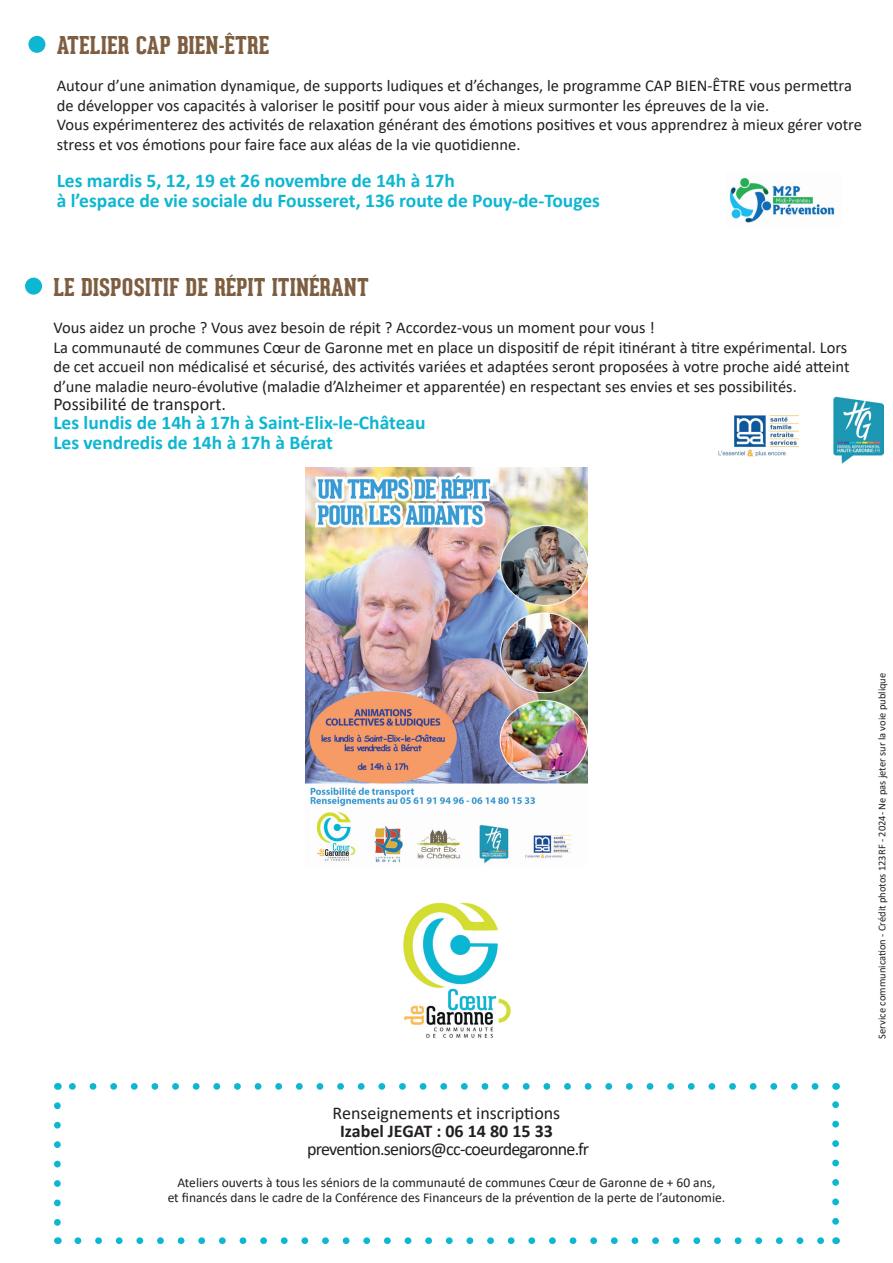
<style>
.page{position:relative;width:893px;height:1263px;background:#fff}
.page>*{position:absolute;margin:0;border:0;box-sizing:border-box;transform-origin:0 0}
.t1{font:800 24px "Geared Slab";color:#7d5e41}
.t2{font:700 19.5px/19.5px "Calibri";color:#0db6d1}
.t3{font:18px "Calibri";color:#231f20}
.t4{font:18px "Calibri";letter-spacing:-.04em;color:#231f20}
.t5{font:700 18px "Calibri";color:#231f20}
.t6{font:16.5px/19.5px "Calibri";color:#231f20}
.t7{font:13.5px/15px "Calibri";color:#231f20;text-align:center}
.t8{font:10.5px "Calibri";color:#231f20}
</style>
<div class="page">
<img style="left:403px;top:902px;width:108px;height:136px">
<svg style="left:54px;top:1106px;width:7px;height:120px"></svg>
<svg style="left:78px;top:1237px;width:746px;height:7px"></svg>
<svg style="left:832px;top:1101px;width:7px;height:120px"></svg>
<svg style="left:69px;top:1083px;width:746px;height:7px"></svg>
<div style="left:28px;top:36px;width:17px;height:17px;background:#0db6d1;border-radius:50%"></div>
<img style="left:718px;top:415px;width:80px;height:42px">
<img style="left:834px;top:397px;width:49px;height:67px">
<div style="left:25px;top:278px;width:17px;height:17px;background:#0db6d1;border-radius:50%"></div>
<img style="left:306px;top:467px;width:281px;height:397px">
<img style="left:729px;top:177px;width:106px;height:46px">
<h1 class="t1" style="left:57px;top:31px;width:214px">ATELIER CAP BIEN-ÊTRE</h1>
<p class="t6" style="left:57px;top:76px;width:807px">Autour d’une animation dynamique, de supports ludiques et d’échanges, le programme CAP BIEN-ÊTRE vous permettra de développer vos capacités à valoriser le positif pour vous aider à mieux surmonter les épreuves de la vie.<br>Vous expérimenterez des activités de relaxation générant des émotions positives et vous apprendrez à mieux gérer votre stress et vos émotions pour faire face aux aléas de la vie quotidienne.</p>
<p class="t2" style="left:57px;top:171px;width:545px">Les mardis 5, 12, 19 et 26 novembre de 14h à 17h<br>à l’espace de vie sociale du Fousseret, 136 route de Pouy-de-Touges</p>
<h1 class="t1" style="left:53px;top:273px;width:317px">LE DISPOSITIF DE RÉPIT ITINÉRANT</h1>
<p class="t6" style="left:53px;top:317px;width:798px">Vous aidez un proche ? Vous avez besoin de répit ? Accordez-vous un moment pour vous !<br>La communauté de communes Cœur de Garonne met en place un dispositif de répit itinérant à titre expérimental. Lors de cet accueil non médicalisé et sécurisé, des activités variées et adaptées seront proposées à votre proche aidé atteint d’une maladie neuro-évolutive (maladie d’Alzheimer et apparentée) en respectant ses envies et ses possibilités.</p>
<p class="t3" style="left:53px;top:391px;width:174px">Possibilité de transport.</p>
<p class="t2" style="left:53px;top:413px;width:374px">Les lundis de 14h à 17h à Saint-Elix-le-Château<br>Les vendredis de 14h à 17h à Bérat</p>
<p class="t3" style="left:333px;top:1101px;width:229px">Renseignements et inscriptions</p>
<p class="t5" style="left:340px;top:1118px;width:214px">Izabel JEGAT : 06 14 80 15 33</p>
<p class="t4" style="left:307px;top:1136px;width:284px">prevention.seniors@cc-coeurdegaronne.fr</p>
<p class="t7" style="left:168px;top:1175px;width:559px">Ateliers ouverts à tous les séniors de la communauté de communes Cœur de Garonne de + 60 ans,<br>et financés dans le cadre de la Conférence des Financeurs de la prévention de la perte de l’autonomie.</p>
<p class="t8" style="left:874px;top:1038px;width:367px;rotate:-90deg">Service communication - Crédit photos 123RF - 2024- Ne pas jeter sur la voie publique</p>
</div>
